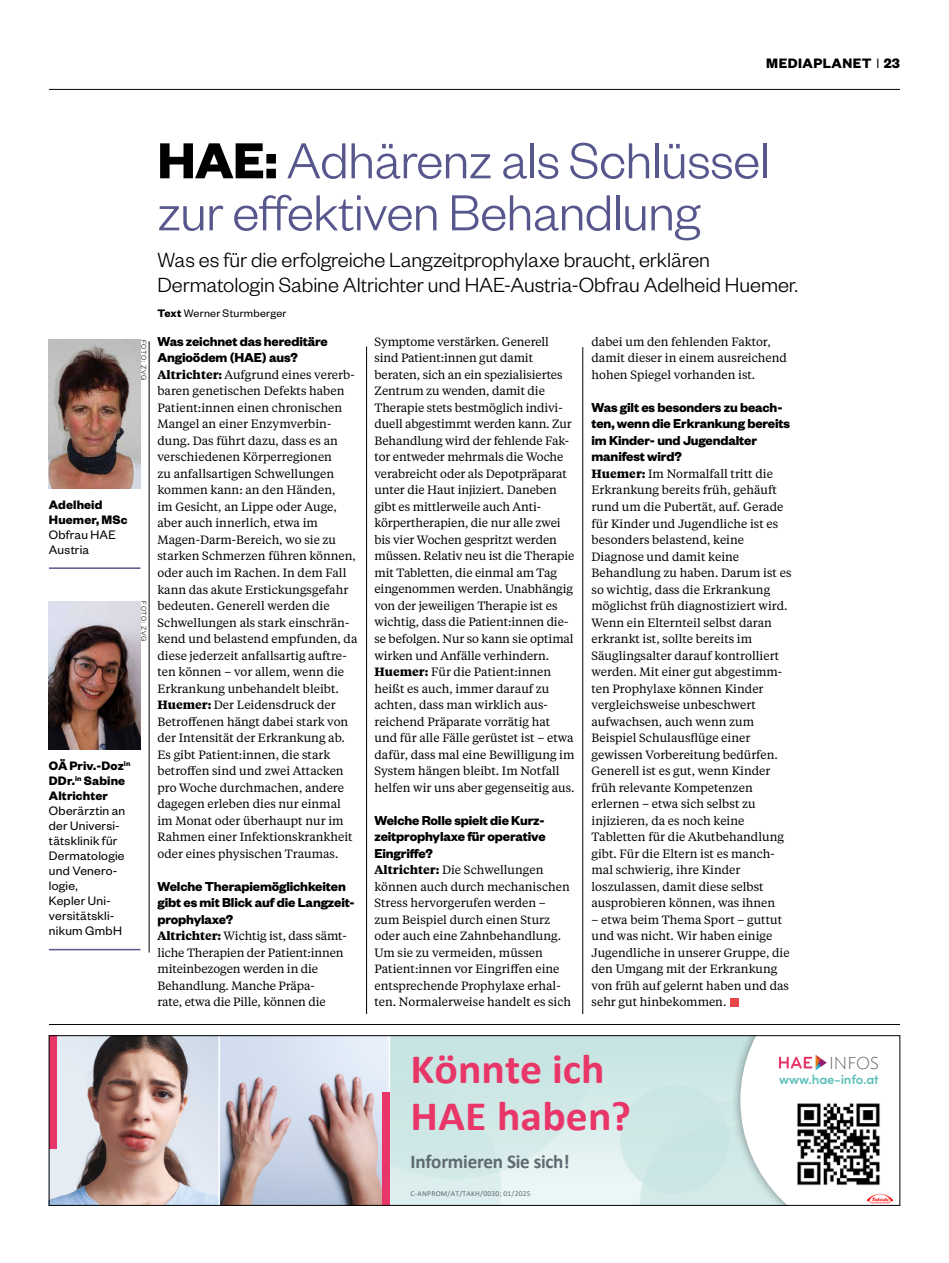
<style>
.page{position:relative;width:949px;height:1263px;background:#fff}
.page>*{position:absolute;margin:0;border:0;box-sizing:border-box;transform-origin:0 0}
.t1{font:300 55.5px/52.1px "Founders Grotesk";letter-spacing:-.01em;color:#57578e}
.t2{font:700 42px/46.7px "Calibri";color:#e83668;scale:1.04 1}
.t3{font:300 22.5px/25.5px "Founders Grotesk";letter-spacing:-.005em;color:#000}
.t4{font:700 19.5px "Calibri";letter-spacing:-.015em;color:#5f6972}
.t5{font:200 17.1px "Ideal Sans";color:#565656}
.t6{font:700 15px "Founders Grotesk";letter-spacing:.03em;color:#000}
.t7{font:700 14.25px/16.5px "Founders Grotesk";letter-spacing:-.01em;color:#000}
.t8{font:13.5px/15px "Founders Grotesk";letter-spacing:.02em;color:#000}
.t9{font:700 13.5px/15px "Founders Grotesk";letter-spacing:.01em;color:#000}
.t10{font:600 13.05px "Sofia Pro";letter-spacing:-.005em;color:#5abeb9}
.t11{font:12px/16.5px "Tiempos Text";color:#000}
.t12{font:12px "Founders Grotesk";letter-spacing:.025em;color:#000}
.t13{font:7.5px "Calibri";letter-spacing:.035em;color:#5f6972}
.t14{font:300 7.5px "Founders Grotesk";letter-spacing:.08em;color:#000}
.s1{font-weight:400}
.s2{font-weight:700;color:#000}
.s3{font-weight:700}
</style>
<div class="page">
<hr style="left:49px;top:89px;width:850px;height:1px;background:#000">
<div style="left:49px;top:1035px;width:850px;height:170px;background:linear-gradient(to bottom,#c3e3e1,#eff8f8)"></div>
<svg style="left:390px;top:1037px;width:208px;height:166px;background:#d2e9e8"></svg>
<div style="left:620px;top:1085px;width:108px;height:108px;background:#d0e8e7;border-radius:50%"></div>
<img style="left:51px;top:1037px;width:337px;height:166px">
<div style="left:49px;top:1035px;width:8px;height:114px;background:#e83668"></div>
<hr style="left:218px;top:1035px;width:2px;height:170px;background:#fff">
<hr style="left:388px;top:1035px;width:2px;height:170px;background:#fff">
<div style="left:382px;top:1092px;width:8px;height:113px;background:#e83668"></div>
<svg style="left:639px;top:1037px;width:258px;height:166px"></svg>
<img style="left:791px;top:1097px;width:93px;height:94px">
<img style="left:860px;top:1188px;width:37px;height:15px">
<div style="left:49px;top:1035px;width:850px;height:170px;border:1px solid #000"></div>
<hr style="left:49px;top:1024px;width:850px;height:1px;background:#000">
<div style="left:730px;top:998px;width:8px;height:8px;background:#e94548"></div>
<hr style="left:49px;top:567px;width:91px;height:2px;background:#57578e">
<img style="left:49px;top:340px;width:91px;height:148px">
<hr style="left:49px;top:949px;width:91px;height:1px;background:#57578e">
<img style="left:49px;top:601px;width:91px;height:149px">
<hr style="left:582px;top:347px;width:1px;height:667px;background:#000">
<hr style="left:366px;top:346px;width:1px;height:668px;background:#000">
<hr style="left:149px;top:341px;width:1px;height:611px;background:#000">
<p class="t6" style="left:765px;top:54px;width:135px">MEDIAPLANET <span class="s1">|</span> 23</p>
<p class="t9" style="left:49px;top:496px;width:80px">Adelheid<br>Huemer, MSc</p>
<p class="t8" style="left:49px;top:526px;width:68px">Obfrau HAE<br>Austria</p>
<p class="t9" style="left:49px;top:758px;width:83px">OÄ Priv.-Doz<sup>in<br></sup>DDr.<sup>in</sup> Sabine<br>Altrichter</p>
<p class="t8" style="left:49px;top:803px;width:78px">Oberärztin an der Universi&shy;tätsklinik für<br>Dermatologie und Venero&shy;logie,<br>Kepler Uni&shy;versitätskli&shy;nikum GmbH</p>
<p class="t14" style="left:148px;top:340px;width:42px;rotate:90deg">FOTO: ZVG</p>
<p class="t14" style="left:148px;top:601px;width:42px;rotate:90deg">FOTO: ZVG</p>
<h1 class="t1" style="left:157px;top:132px;width:613px"><span class="s2">HAE:</span> Adhärenz als Schlüssel zur effektiven Behandlung</h1>
<h3 class="t3" style="left:157px;top:246px;width:642px">Was es für die erfolgreiche Langzeitprophylaxe braucht, erklären<br>Dermatologin Sabine Altrichter und HAE-Austria-Obfrau Adelheid Huemer.</h3>
<p class="t12" style="left:157px;top:305px;width:131px"><span class="s3">Text</span> Werner Sturmberger</p>
<p class="t7" style="left:157px;top:332px;width:172px">Was zeichnet das hereditäre<br>Angioödem (HAE) aus?</p>
<p class="t11" style="left:157px;top:366px;width:201px"><span class="s3">Altrichter:</span> Aufgrund eines vererb&shy;baren genetischen Defekts haben<br>Patient:innen einen chronischen<br>Mangel an einer Enzymverbin&shy;dung. Das führt dazu, dass es an verschiedenen Körperregionen<br>zu anfallsartigen Schwellungen kommen kann: an den Händen,<br>im Gesicht, an Lippe oder Auge, aber auch innerlich, etwa im<br>Magen-Darm-Bereich, wo sie zu starken Schmerzen führen können, oder auch im Rachen. In dem Fall kann das akute Erstickungsgefahr bedeuten. Generell werden die<br>Schwellungen als stark einschrän&shy;kend und belastend empfunden, da diese jederzeit anfallsartig auftre&shy;ten können – vor allem, wenn die<br>Erkrankung unbehandelt bleibt.<br><span class="s3">Huemer:</span> Der Leidensdruck der<br>Betroffenen hängt dabei stark von der Intensität der Erkrankung ab.<br>Es gibt Patient:innen, die stark betroffen sind und zwei Attacken pro Woche durchmachen, andere dagegen erleben dies nur einmal im Monat oder überhaupt nur im<br>Rahmen einer Infektionskrankheit oder eines physischen Traumas.</p>
<p class="t7" style="left:157px;top:877px;width:199px">Welche Therapiemöglichkeiten gibt es mit Blick auf die Langzeit&shy;prophylaxe?</p>
<p class="t11" style="left:157px;top:927px;width:191px"><span class="s3">Altrichter:</span> Wichtig ist, dass sämt&shy;liche Therapien der Patient:innen miteinbezogen werden in die<br>Behandlung. Manche Präpa-<br>rate, etwa die Pille, können die</p>
<p class="t11" style="left:374px;top:333px;width:201px">Symptome verstärken. Generell sind Patient:innen gut damit beraten, sich an ein spezialisiertes Zentrum zu wenden, damit die Therapie stets bestmöglich indivi&shy;duell abgestimmt werden kann. Zur Behandlung wird der fehlende Fak&shy;tor entweder mehrmals die Woche verabreicht oder als Depotpräparat unter die Haut injiziert. Daneben gibt es mittlerweile auch Anti&shy;körpertherapien, die nur alle zwei bis vier Wochen gespritzt werden müssen. Relativ neu ist die Therapie mit Tabletten, die einmal am Tag eingenommen werden. Unabhängig von der jeweiligen Therapie ist es wichtig, dass die Patient:innen die&shy;se befolgen. Nur so kann sie optimal wirken und Anfälle verhindern.<br><span class="s3">Huemer:</span> Für die Patient:innen heißt es auch, immer darauf zu achten, dass man wirklich aus&shy;reichend Präparate vorrätig hat und für alle Fälle gerüstet ist – etwa dafür, dass mal eine Bewilligung im System hängen bleibt. Im Notfall helfen wir uns aber gegenseitig aus.</p>
<p class="t7" style="left:374px;top:811px;width:173px;text-align:justify">Welche Rolle spielt die Kurz&shy;zeitprophylaxe für operative Eingriffe?</p>
<p class="t11" style="left:374px;top:861px;width:198px"><span class="s3">Altrichter:</span> Die Schwellungen können auch durch mechanischen<br>Stress hervorgerufen werden – zum Beispiel durch einen Sturz oder auch eine Zahnbehandlung.<br>Um sie zu vermeiden, müssen<br>Patient:innen vor Eingriffen eine entsprechende Prophylaxe erhal&shy;ten. Normalerweise handelt es sich</p>
<p class="t11" style="left:591px;top:333px;width:197px">dabei um den fehlenden Faktor, damit dieser in einem ausreichend hohen Spiegel vorhanden ist.</p>
<p class="t7" style="left:591px;top:398px;width:200px">Was gilt es besonders zu beach&shy;ten, wenn die Erkrankung bereits im Kinder- und Jugendalter manifest wird?</p>
<p class="t11" style="left:591px;top:465px;width:201px"><span class="s3">Huemer:</span> Im Normalfall tritt die<br>Erkrankung bereits früh, gehäuft rund um die Pubertät, auf. Gerade für Kinder und Jugendliche ist es besonders belastend, keine<br>Diagnose und damit keine<br>Behandlung zu haben. Darum ist es so wichtig, dass die Erkrankung möglichst früh diagnostiziert wird.<br>Wenn ein Elternteil selbst daran erkrankt ist, sollte bereits im<br>Säuglingsalter darauf kontrolliert werden. Mit einer gut abgestimm&shy;ten Prophylaxe können Kinder vergleichsweise unbeschwert aufwachsen, auch wenn zum<br>Beispiel Schulausflüge einer gewissen Vorbereitung bedürfen.<br>Generell ist es gut, wenn Kinder früh relevante Kompetenzen erlernen – etwa sich selbst zu injizieren, da es noch keine<br>Tabletten für die Akutbehandlung gibt. Für die Eltern ist es manch&shy;mal schwierig, ihre Kinder loszulassen, damit diese selbst ausprobieren können, was ihnen</p>
<p class="t11" style="left:591px;top:910px;width:200px">– etwa beim Thema Sport – guttut und was nicht. Wir haben einige<br>Jugendliche in unserer Gruppe, die den Umgang mit der Erkrankung von früh auf gelernt haben und das sehr gut hinbekommen.</p>
<h2 class="t2" style="left:410px;top:1045px;width:213px">Könnte ich<br>HAE haben?</h2>
<h3 class="t4" style="left:410px;top:1147px;width:160px">Informieren Sie sich!</h3>
<p class="t13" style="left:410px;top:1188px;width:121px">C-ANPROM/AT/TAKH/0030; 01/2025</p>
<h3 class="t5" style="left:828px;top:1049px;width:51px">INFOS</h3>
<p class="t10" style="left:779px;top:1070px;width:101px">www.hae-info.at</p>
</div>
